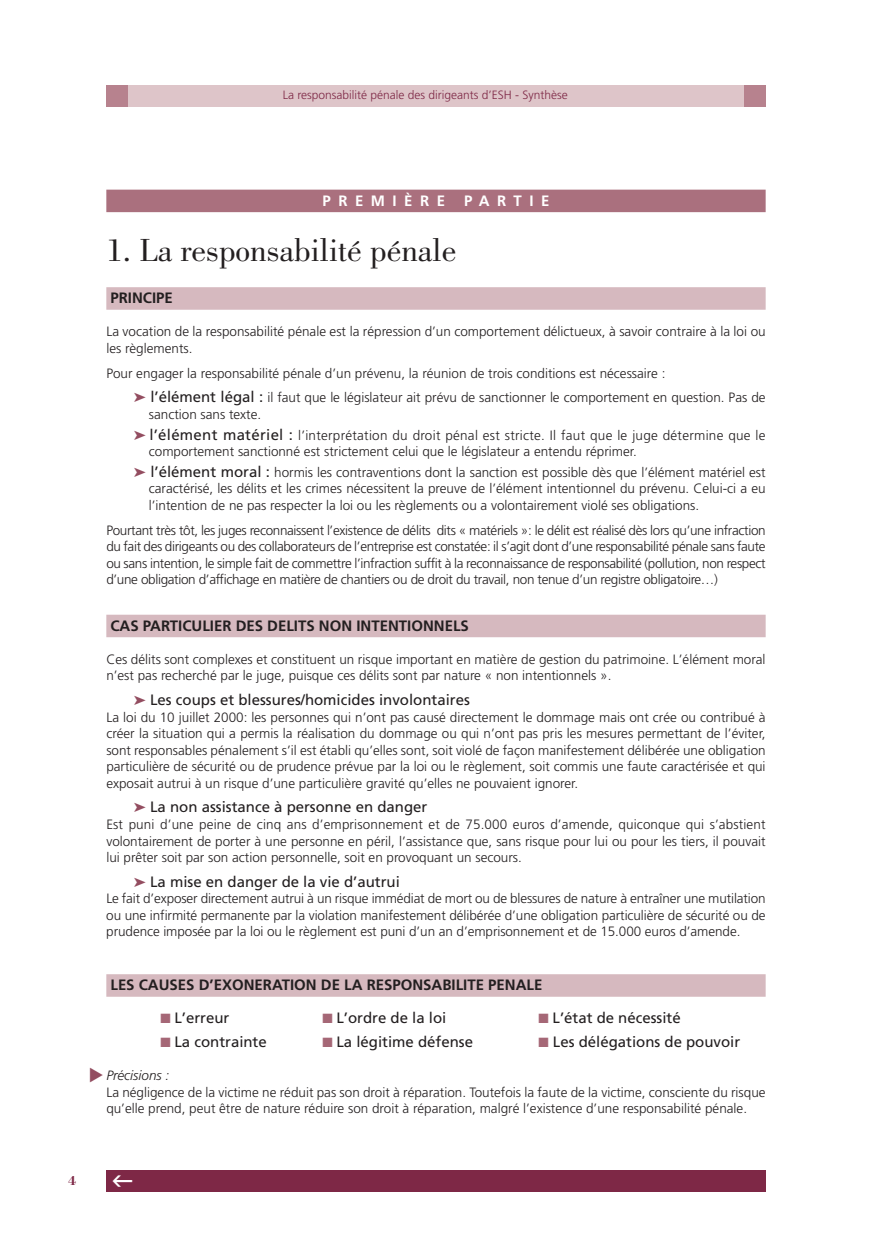
<style>
.page{position:relative;width:872px;height:1234px;background:#fff}
.page>*{position:absolute;margin:0;border:0;box-sizing:border-box;transform-origin:0 0}
.t1{font:33px "Bodoni";color:#231f20}
.t2{font:15px "Frutiger";color:#231f20}
.t3{font:700 15px "Frutiger";color:#231f20}
.t4{font:700 15px "Frutiger";letter-spacing:.5em;color:#fff}
.t5{font:300 13.5px/16.5px "Frutiger";color:#231f20}
.t6{font:300 13.5px/20.7px "Frutiger";letter-spacing:.02em;color:#231f20}
.t7{font:italic 300 13.5px "Frutiger";color:#231f20}
.t8{font:700 13.5px "Bodoni";color:#7e2846}
.t9{font:300 12px "Frutiger";color:#7e2846}
.s1{font-weight:400;font-size:15px}
.s2{color:#a56776}
</style>
<div class="page">
<div style="left:106px;top:1169px;width:659px;height:22px;background:#7e2846"></div>
<div style="left:106px;top:85px;width:638px;height:21px;background:#dec5c9"></div>
<div style="left:106px;top:85px;width:22px;height:21px;background:#b7828e"></div>
<div style="left:744px;top:85px;width:21px;height:21px;background:#b7828e"></div>
<div style="left:106px;top:189px;width:659px;height:23px;background:#aa707e"></div>
<div style="left:106px;top:287px;width:659px;height:22px;background:#d6b9bf"></div>
<div style="left:106px;top:614px;width:659px;height:23px;background:#d6b9bf"></div>
<div style="left:106px;top:974px;width:659px;height:22px;background:#d6b9bf"></div>
<p class="t9" style="left:283px;top:90px;width:286px">La responsabilité pénale des dirigeants d’ESH - Synthèse</p>
<p class="t8" style="left:68px;top:1172px;width:10px">4</p>
<p class="t4" style="left:322px;top:194px;width:124px">PREMIÈRE</p>
<p class="t4" style="left:464px;top:194px;width:87px">PARTIE</p>
<h1 class="t1" style="left:106px;top:238px;width:351px">1. La responsabilité pénale</h1>
<p class="t3" style="left:110px;top:292px;width:64px">PRINCIPE</p>
<p class="t5" style="left:106px;top:324px;width:661px">La vocation de la responsabilité pénale est la répression d’un comportement délictueux, à savoir contraire à la loi ou les règlements.</p>
<p class="t5" style="left:150px;top:361px;width:617px;line-height:24.8px;text-indent:-44px">Pour engager la responsabilité pénale d’un prévenu, la réunion de trois conditions est nécessaire :<br><span class="s1">l’élément légal :</span> il faut que le législateur ait prévu de sanctionner le comportement en question. Pas de</p>
<p class="t6" style="left:149px;top:405px;width:618px">sanction sans texte.<br><span class="s1">l’élément matériel :</span> l’interprétation du droit pénal est stricte. Il faut que le juge détermine que le</p>
<p class="t5" style="left:149px;top:442px;width:618px;line-height:20.7px">comportement sanctionné est strictement celui que le législateur a entendu réprimer.<br><span class="s1">l’élément moral :</span> hormis les contraventions dont la sanction est possible dès que l’élément matériel est</p>
<p class="t5" style="left:149px;top:481px;width:618px">caractérisé, les délits et les crimes nécessitent la preuve de l’élément intentionnel du prévenu. Celui-ci a eu l’intention de ne pas respecter la loi ou les règlements ou a volontairement violé ses obligations.</p>
<p class="t5" style="left:106px;top:522px;width:661px;text-align:justify">Pourtant très tôt, les juges reconnaissent l’existence de délits dits « matériels »: le délit est réalisé dès lors qu’une infraction du fait des dirigeants ou des collaborateurs de l’entreprise est constatée: il s’agit dont d’une responsabilité pénale sans faute ou sans intention, le simple fait de commettre l’infraction suffit à la reconnaissance de responsabilité (pollution, non respect d’une obligation d’affichage en matière de chantiers ou de droit du travail, non tenue d’un registre obligatoire…)</p>
<p class="t3" style="left:110px;top:619px;width:360px">CAS PARTICULIER DES DELITS NON INTENTIONNELS</p>
<p class="t5" style="left:106px;top:651px;width:661px">Ces délits sont complexes et constituent un risque important en matière de gestion du patrimoine. L’élément moral n’est pas recherché par le juge, puisque ces délits sont par nature « non intentionnels ».</p>
<p class="t2" style="left:150px;top:693px;width:321px">Les coups et blessures/homicides involontaires</p>
<p class="t5" style="left:106px;top:709px;width:661px;text-align:justify">La loi du 10 juillet 2000: les personnes qui n’ont pas causé directement le dommage mais ont crée ou contribué à créer la situation qui a permis la réalisation du dommage ou qui n’ont pas pris les mesures permettant de l’éviter, sont responsables pénalement s’il est établi qu’elles sont, soit violé de façon manifestement délibérée une obligation particulière de sécurité ou de prudence prévue par la loi ou le règlement, soit commis une faute caractérisée et qui exposait autrui à un risque d’une particulière gravité qu’elles ne pouvaient ignorer.</p>
<p class="t2" style="left:150px;top:801px;width:279px">La non assistance à personne en danger</p>
<p class="t5" style="left:106px;top:816px;width:661px;text-align:justify">Est puni d’une peine de cinq ans d’emprisonnement et de 75.000 euros d’amende, quiconque qui s’abstient volontairement de porter à une personne en péril, l’assistance que, sans risque pour lui ou pour les tiers, il pouvait lui prêter soit par son action personnelle, soit en provoquant un secours.</p>
<p class="t2" style="left:150px;top:875px;width:251px">La mise en danger de la vie d’autrui</p>
<p class="t5" style="left:106px;top:891px;width:661px;text-align:justify">Le fait d’exposer directement autrui à un risque immédiat de mort ou de blessures de nature à entraîner une mutilation ou une infirmité permanente par la violation manifestement délibérée d’une obligation particulière de sécurité ou de prudence imposée par la loi ou le règlement est puni d’un an d’emprisonnement et de 15.000 euros d’amende.</p>
<p class="t3" style="left:110px;top:978px;width:433px">LES CAUSES D’EXONERATION DE LA RESPONSABILITE PENALE</p>
<p class="t2" style="left:160px;top:1011px;width:70px"><span class="s2">■</span> L’erreur</p>
<p class="t2" style="left:322px;top:1011px;width:125px"><span class="s2">■</span> L’ordre de la loi</p>
<p class="t2" style="left:538px;top:1011px;width:144px"><span class="s2">■</span> L’état de nécessité</p>
<p class="t2" style="left:160px;top:1035px;width:108px"><span class="s2">■</span> La contrainte</p>
<p class="t2" style="left:322px;top:1035px;width:152px"><span class="s2">■</span> La légitime défense</p>
<p class="t2" style="left:538px;top:1035px;width:203px"><span class="s2">■</span> Les délégations de pouvoir</p>
<p class="t7" style="left:106px;top:1069px;width:64px">Précisions :</p>
<p class="t5" style="left:106px;top:1084px;width:661px">La négligence de la victime ne réduit pas son droit à réparation. Toutefois la faute de la victime, consciente du risque qu’elle prend, peut être de nature réduire son droit à réparation, malgré l’existence d’une responsabilité pénale.</p>
</div>
